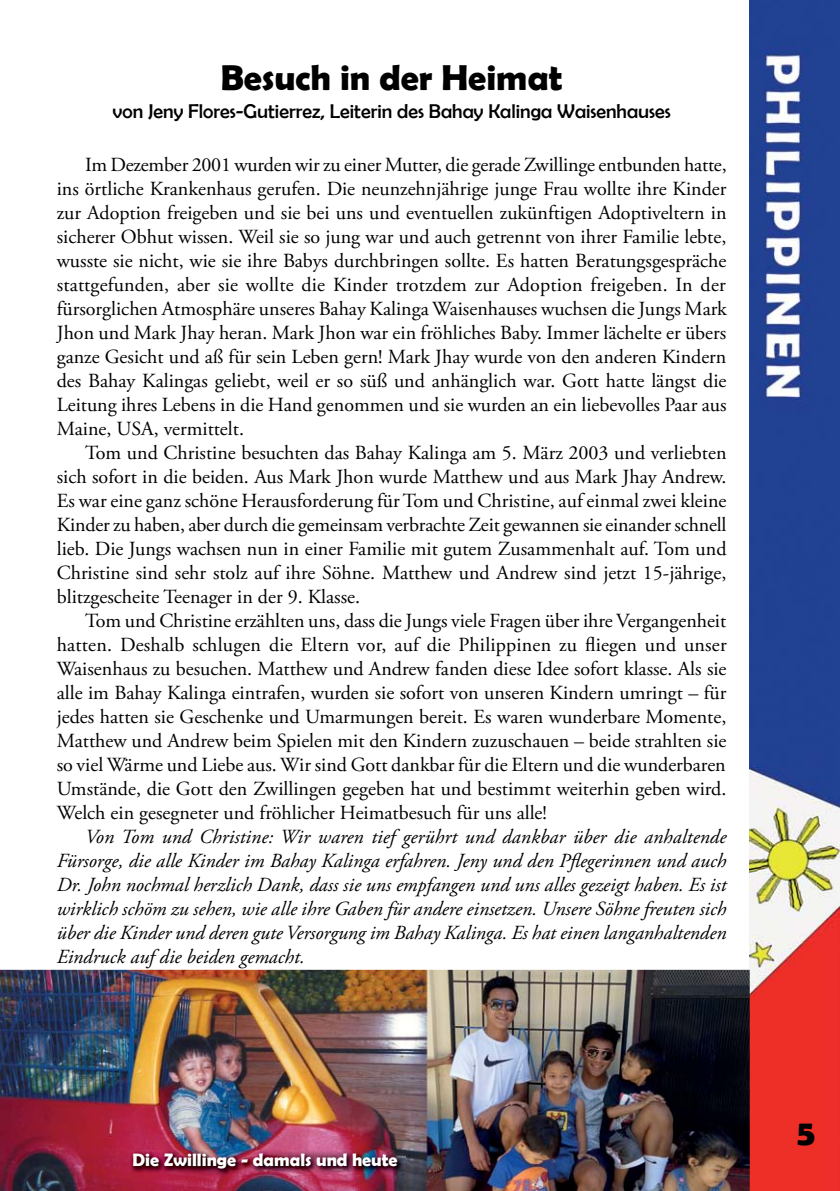
<style>
.page{position:relative;width:840px;height:1191px;background:#fff}
.page>*{position:absolute;margin:0;border:0;box-sizing:border-box;transform-origin:0 0}
.t1{font:700 36px "Berlin Sans FB Demi";color:#000}
.t2{font:20px/24px "Adobe Garamond Pro";color:#000;text-align:justify}
.t3{font:italic 20px/24px "Adobe Garamond Pro";color:#000;text-align:justify}
.t4{font:20px "Berlin Sans FB";color:#000}
.t5{font:700 18px "Berlin Sans FB Demi";color:#fff}
</style>
<div class="page">
<img style="left:749px;top:0;width:90px;height:1191px">
<img style="left:0;top:969px;width:749px;height:222px">
<img style="left:130px;top:1150px;width:275px;height:26px">
<h1 class="t1" style="left:220px;top:57px;width:343px">Besuch in der Heimat</h1>
<p class="t4" style="left:112px;top:100px;width:559px">von Jeny Flores-Gutierrez, Leiterin des Bahay Kalinga Waisenhauses</p>
<p class="t2" style="left:57px;top:153px;width:671px;text-indent:28px">Im Dezember 2001 wurden wir zu einer Mutter, die gerade Zwillinge entbunden hatte, ins örtliche Krankenhaus gerufen. Die neunzehnjährige junge Frau wollte ihre Kinder zur Adoption freigeben und sie bei uns und eventuellen zukünftigen Adoptiveltern in sicherer Obhut wissen. Weil sie so jung war und auch getrennt von ihrer Familie lebte, wusste sie nicht, wie sie ihre Babys durchbringen sollte. Es hatten Beratungsgespräche stattgefunden, aber sie wollte die Kinder trotzdem zur Adoption freigeben. In der fürsorglichen Atmosphäre unseres Bahay Kalinga Waisenhauses wuchsen die Jungs Mark Jhon und Mark Jhay heran. Mark Jhon war ein fröhliches Baby. Immer lächelte er übers ganze Gesicht und aß für sein Leben gern! Mark Jhay wurde von den anderen Kindern des Bahay Kalingas geliebt, weil er so süß und anhänglich war. Gott hatte längst die Leitung ihres Lebens in die Hand genommen und sie wurden an ein liebevolles Paar aus Maine, USA, vermittelt.</p>
<p class="t2" style="left:57px;top:441px;width:671px;text-indent:28px">Tom und Christine besuchten das Bahay Kalinga am 5. März 2003 und verliebten sich sofort in die beiden. Aus Mark Jhon wurde Matthew und aus Mark Jhay Andrew.<br>Es war eine ganz schöne Herausforderung für Tom und Christine, auf einmal zwei kleine Kinder zu haben, aber durch die gemeinsam verbrachte Zeit gewannen sie einander schnell lieb. Die Jungs wachsen nun in einer Familie mit gutem Zusammenhalt auf. Tom und Christine sind sehr stolz auf ihre Söhne. Matthew und Andrew sind jetzt 15-jährige, blitzgescheite Teenager in der 9. Klasse.</p>
<p class="t2" style="left:57px;top:609px;width:671px;text-indent:28px">Tom und Christine erzählten uns, dass die Jungs viele Fragen über ihre Vergangenheit hatten. Deshalb schlugen die Eltern vor, auf die Philippinen zu fliegen und unser Waisenhaus zu besuchen. Matthew und Andrew fanden diese Idee sofort klasse. Als sie alle im Bahay Kalinga eintrafen, wurden sie sofort von unseren Kindern umringt – für jedes hatten sie Geschenke und Umarmungen bereit. Es waren wunderbare Momente, Matthew und Andrew beim Spielen mit den Kindern zuzuschauen – beide strahlten sie so viel Wärme und Liebe aus. Wir sind Gott dankbar für die Eltern und die wunderbaren Umstände, die Gott den Zwillingen gegeben hat und bestimmt weiterhin geben wird.<br>Welch ein gesegneter und fröhlicher Heimatbesuch für uns alle!</p>
<p class="t3" style="left:57px;top:825px;width:670px;text-indent:28px">Von Tom und Christine: Wir waren tief gerührt und dankbar über die anhaltende Fürsorge, die alle Kinder im Bahay Kalinga erfahren. Jeny und den Pflegerinnen und auch Dr. John nochmal herzlich Dank , dass sie uns empfangen und uns alles gezeigt haben. Es ist wirklich schöm zu sehen, wie alle ihre Gaben für andere einsetzen. Unsere Söhne freuten sich über die Kinder und deren gute Versorgung im Bahay Kalinga. Es hat einen langanhaltenden Eindruck auf die beiden gemacht.</p>
<p class="t5" style="left:132px;top:1149px;width:266px">Die Zwillinge - damals und heute</p>
<h1 class="t1" style="left:796px;top:1111px;width:20px">5</h1>
</div>
